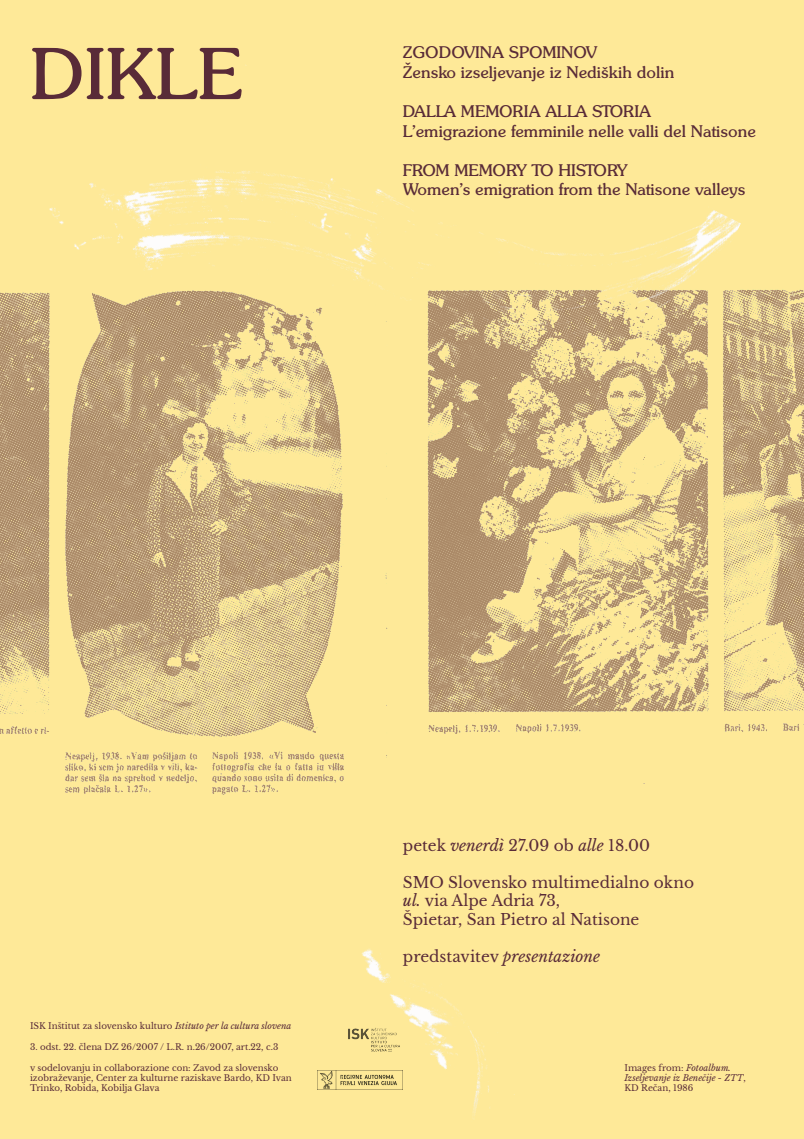
<style>
.page{position:relative;width:804px;height:1139px;background:#fff}
.page>*{position:absolute;margin:0;border:0;box-sizing:border-box;transform-origin:0 0}
.t1{font:71px "Sunset Serial";color:#592b38}
.t2{font:16.3px/19.6px "Sunset Serial";color:#592b38}
.t3{font:15.4px/18.4px "Libre Baskerville";color:#592b38}
.t4{font:italic 15.4px "Libre Baskerville";color:#592b38}
.t5{font:8.6px/10.4px "Libre Baskerville";color:#592b38}
.t6{font:italic 8.6px/10.4px "Libre Baskerville";color:#592b38}
.s1{font-style:italic}
.s2{font-style:normal}
</style>
<div class="page">
<div style="left:0;top:0;width:804px;height:1138px;background:#fee998"></div>
<img style="left:0;top:289px;width:804px;height:506px">
<img style="left:338px;top:949px;width:177px;height:170px">
<img style="left:0;top:65px;width:758px;height:623px">
<img style="left:317px;top:1070px;width:86px;height:19px">
<img style="left:346px;top:1020px;width:57px;height:38px">
<h1 class="t1" style="left:30px;top:31px;width:214px">DIKLE</h1>
<h2 class="t2" style="left:403px;top:43px;width:273px">ZGODOVINA SPOMINOV<br>Žensko izseljevanje iz Nediških dolin</h2>
<h2 class="t2" style="left:403px;top:102px;width:354px">DALLA MEMORIA ALLA STORIA<br>L'emigrazione femminile nelle valli del Natisone</h2>
<h2 class="t2" style="left:403px;top:160px;width:344px">FROM MEMORY TO HISTORY<br>Women's emigration from the Natisone valleys</h2>
<h3 class="t3" style="left:403px;top:836px;width:249px">petek <span class="s1">venerdì</span> 27.09 ob <span class="s1">alle</span> 18.00</h3>
<h3 class="t3" style="left:403px;top:873px;width:293px">SMO Slovensko multimedialno okno <span class="s1">ul.</span> via Alpe Adria 73,<br>Špietar, San Pietro al Natisone</h3>
<h3 class="t4" style="left:403px;top:946px;width:199px"><span class="s2">predstavitev</span> presentazione</h3>
<p class="t5" style="left:30px;top:1020px;width:263px">ISK Inštitut za slovensko kulturo <span class="s1">Istituto per la cultura slovena</span></p>
<p class="t5" style="left:30px;top:1041px;width:250px">3. odst. 22. člena DZ 26/2007 / L.R. n.26/2007, art.22, c.3</p>
<p class="t5" style="left:30px;top:1062px;width:263px">v sodelovanju in collaborazione con: Zavod za slovensko izobraževanje, Center za kulturne raziskave Bardo, KD Ivan<br>Trinko, Robida, Kobilja Glava</p>
<p class="t6" style="left:624px;top:1062px;width:123px"><span class="s2">Images from:</span> Fotoalbum.<br>Izseljevanje iz Benečije - ZTT<span class="s2">,<br>KD Rečan, 1986</span></p>
</div>
